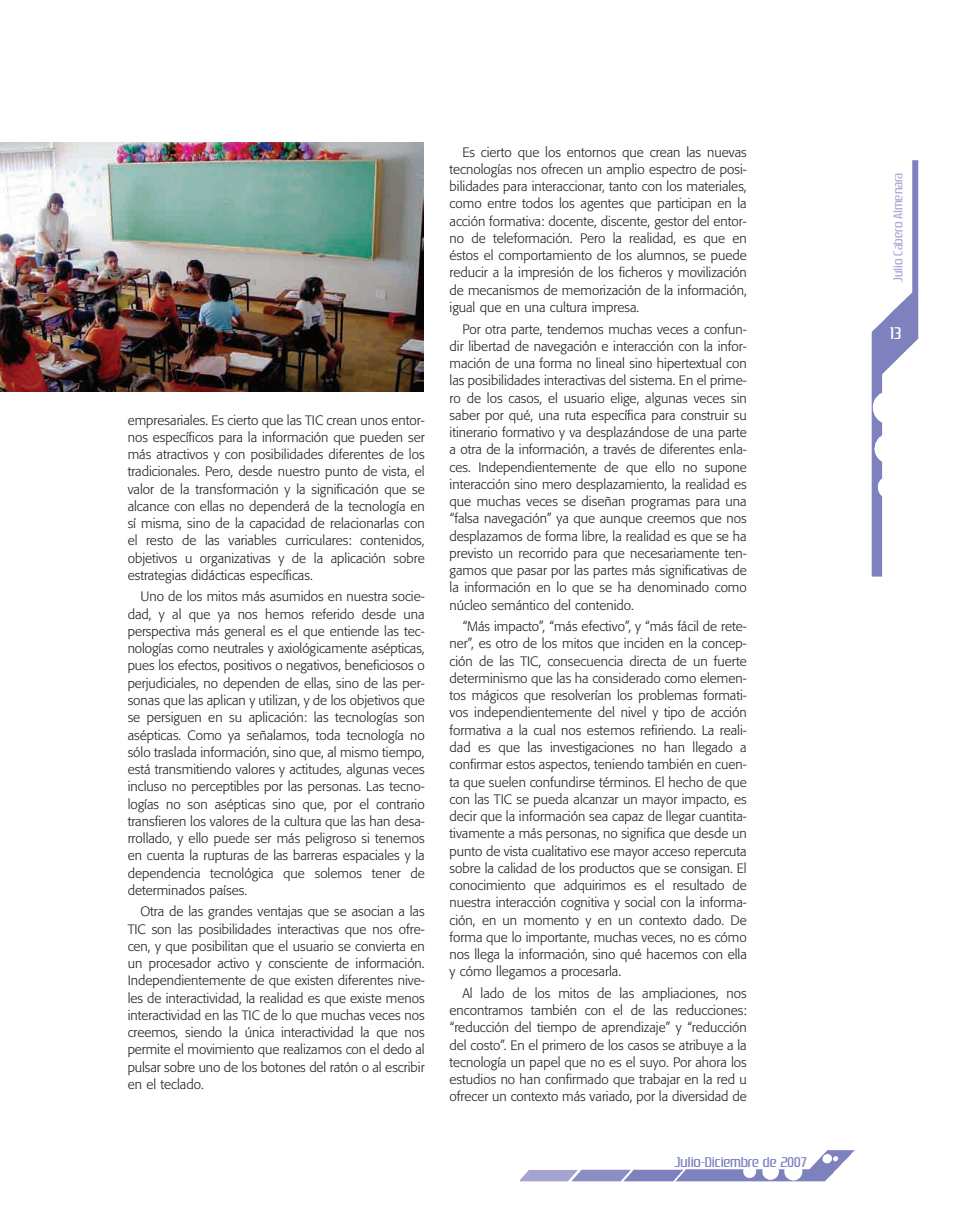
<style>
.page{position:relative;width:961px;height:1231px;background:#fff}
.page>*{position:absolute;margin:0;border:0;box-sizing:border-box;transform-origin:0 0}
.t1{font:18px "Zrnic";color:#fff}
.t2{font:15px "Zrnic";color:#7d81be}
.t3{font:300 13.5px/17.2px "Formata";color:#231f20;text-align:justify}
.t4{font:13.5px "Zrnic";color:#aaabd4}
</style>
<div class="page">
<img style="left:571px;top:1150px;width:283px;height:31px">
<img style="left:871px;top:160px;width:47px;height:416px">
<img style="left:0;top:143px;width:423px;height:248px">
<p class="t3" style="left:128px;top:411px;width:298px">empresariales. Es cierto que las TIC crean unos entor&shy;nos específicos para la información que pueden ser más atractivos y con posibilidades diferentes de los tradicionales. Pero, desde nuestro punto de vista, el valor de la transformación y la significación que se alcance con ellas no dependerá de la tecnología en sí misma, sino de la capacidad de relacionarlas con el resto de las variables curriculares: contenidos, objetivos u organizativas y de la aplicación sobre estrategias didácticas específicas.</p>
<p class="t3" style="left:128px;top:588px;width:298px;text-indent:13px">Uno de los mitos más asumidos en nuestra socie&shy;dad, y al que ya nos hemos referido desde una perspectiva más general es el que entiende las tec&shy;nologías como neutrales y axiológicamente asépticas, pues los efectos, positivos o negativos, beneficiosos o perjudiciales, no dependen de ellas, sino de las per&shy;sonas que las aplican y utilizan, y de los objetivos que se persiguen en su aplicación: las tecnologías son asépticas. Como ya señalamos, toda tecnología no sólo traslada información, sino que, al mismo tiempo, está transmitiendo valores y actitudes, algunas veces incluso no perceptibles por las personas. Las tecno&shy;logías no son asépticas sino que, por el contrario transfieren los valores de la cultura que las han desa&shy;rrollado, y ello puede ser más peligroso si tenemos en cuenta la rupturas de las barreras espaciales y la dependencia tecnológica que solemos tener de determinados países.</p>
<p class="t3" style="left:128px;top:903px;width:298px;text-indent:13px">Otra de las grandes ventajas que se asocian a las TIC son las posibilidades interactivas que nos ofre&shy;cen, y que posibilitan que el usuario se convierta en un procesador activo y consciente de información.<br>Independientemente de que existen diferentes nive&shy;les de interactividad, la realidad es que existe menos interactividad en las TIC de lo que muchas veces nos creemos, siendo la única interactividad la que nos permite el movimiento que realizamos con el dedo al pulsar sobre uno de los botones del ratón o al escribir en el teclado.</p>
<p class="t3" style="left:449px;top:143px;width:299px;text-indent:13px">Es cierto que los entornos que crean las nuevas tecnologías nos ofrecen un amplio espectro de posi&shy;bilidades para interaccionar, tanto con los materiales, como entre todos los agentes que participan en la acción formativa: docente, discente, gestor del entor&shy;no de teleformación. Pero la realidad, es que en éstos el comportamiento de los alumnos, se puede reducir a la impresión de los ficheros y movilización de mecanismos de memorización de la información, igual que en una cultura impresa.</p>
<p class="t3" style="left:449px;top:320px;width:299px;text-indent:13px">Por otra parte, tendemos muchas veces a confun&shy;dir libertad de navegación e interacción con la infor&shy;mación de una forma no lineal sino hipertextual con las posibilidades interactivas del sistema. En el prime&shy;ro de los casos, el usuario elige, algunas veces sin saber por qué, una ruta específica para construir su itinerario formativo y va desplazándose de una parte a otra de la información, a través de diferentes enla&shy;ces. Independientemente de que ello no supone interacción sino mero desplazamiento, la realidad es que muchas veces se diseñan programas para una “falsa navegación” ya que aunque creemos que nos desplazamos de forma libre, la realidad es que se ha previsto un recorrido para que necesariamente ten&shy;gamos que pasar por las partes más significativas de la información en lo que se ha denominado como núcleo semántico del contenido.</p>
<p class="t3" style="left:449px;top:618px;width:299px;text-indent:13px">“Más impacto”, “más efectivo”, y “más fácil de rete&shy;ner”, es otro de los mitos que inciden en la concep&shy;ción de las TIC, consecuencia directa de un fuerte determinismo que las ha considerado como elemen&shy;tos mágicos que resolverían los problemas formati&shy;vos independientemente del nivel y tipo de acción formativa a la cual nos estemos refiriendo. La reali&shy;dad es que las investigaciones no han llegado a confirmar estos aspectos, teniendo también en cuen&shy;ta que suelen confundirse términos. El hecho de que con las TIC se pueda alcanzar un mayor impacto, es decir que la información sea capaz de llegar cuantita&shy;tivamente a más personas, no significa que desde un punto de vista cualitativo ese mayor acceso repercuta sobre la calidad de los productos que se consigan. El conocimiento que adquirimos es el resultado de nuestra interacción cognitiva y social con la informa&shy;ción, en un momento y en un contexto dado. De forma que lo importante, muchas veces, no es cómo nos llega la información, sino qué hacemos con ella y cómo llegamos a procesarla.</p>
<p class="t3" style="left:449px;top:984px;width:299px;text-indent:13px">Al lado de los mitos de las ampliaciones, nos encontramos también con el de las reducciones: “reducción del tiempo de aprendizaje” y “reducción del costo”. En el primero de los casos se atribuye a la tecnología un papel que no es el suyo. Por ahora los estudios no han confirmado que trabajar en la red u ofrecer un contexto más variado, por la diversidad de</p>
<p class="t2" style="left:674px;top:1155px;width:134px">Julio-Diciembre de 2007</p>
<p class="t4" style="left:891px;top:283px;width:112px;rotate:-90deg">Julio Cabero Almenara</p>
<h1 class="t1" style="left:889px;top:324px;width:13px">13</h1>
</div>
